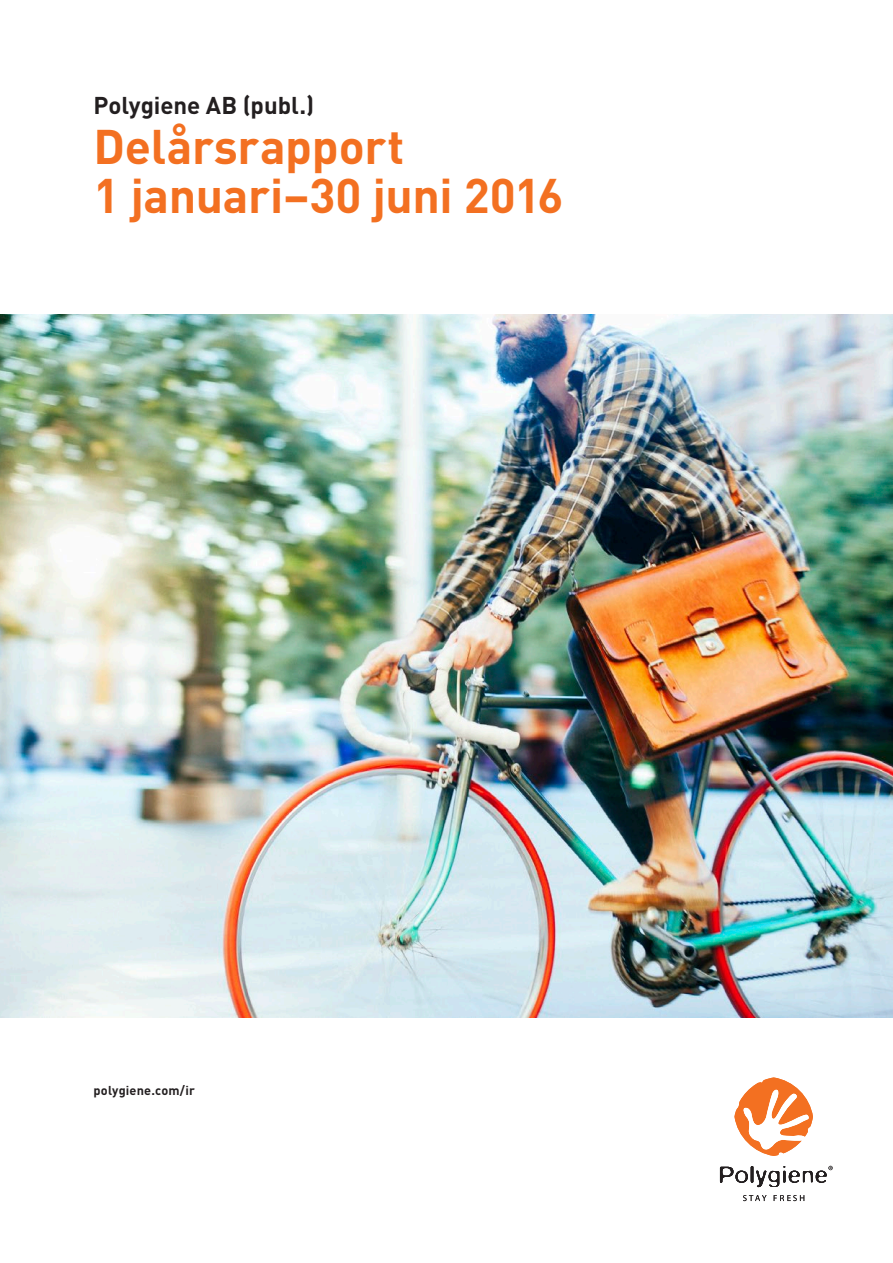
<style>
.page{position:relative;width:893px;height:1263px;background:#fff}
.page>*{position:absolute;margin:0;border:0;box-sizing:border-box;transform-origin:0 0}
.t1{font:700 48px/49.5px "DINOT";letter-spacing:-.01em;color:#f37021}
.t2{font:700 24px "DINOT";letter-spacing:-.005em;color:#231f20}
.t3{font:700 12.75px "DINOT";letter-spacing:.015em;color:#231f20}
</style>
<div class="page">
<img style="left:0;top:315px;width:893px;height:702px">
<svg style="left:734px;top:1077px;width:79px;height:79px"></svg>
<svg style="left:743px;top:1195px;width:24px;height:6px"></svg>
<svg style="left:774px;top:1195px;width:30px;height:6px"></svg>
<svg style="left:720px;top:1166px;width:113px;height:21px"></svg>
<p class="t2" style="left:94px;top:89px;width:222px">Polygiene AB (publ.)</p>
<p class="t1" style="left:94px;top:120px;width:472px">Delårsrapport<br>1 januari–30 juni 2016</p>
<p class="t3" style="left:94px;top:1081px;width:103px">polygiene.com/ir</p>
</div>
